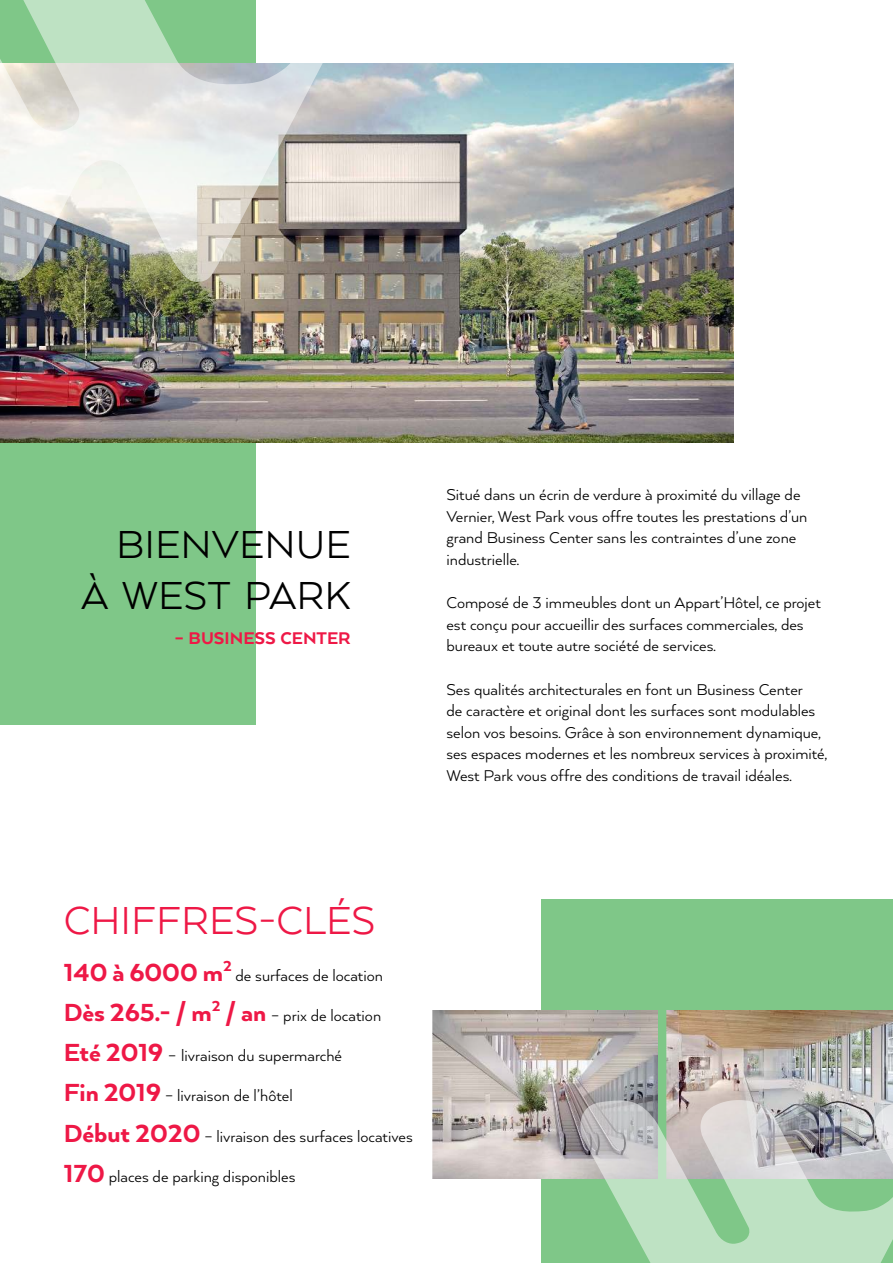
<style>
.page{position:relative;width:893px;height:1263px;background:#fff}
.page>*{position:absolute;margin:0;border:0;box-sizing:border-box;transform-origin:0 0}
.t1{font:45px/51px "Arquitecta";color:#000;text-align:right}
.t2{font:45px "Arquitecta";color:#ee1846}
.t3{font:800 28.5px "Arquitecta";color:#ee1846}
.t4{font:800 19.5px "Arquitecta";color:#ee1846}
.t5{font:18px/21.6px "Arquitecta";color:#000}
.s1{font-weight:800;font-size:28.5px;color:#ee1846}
</style>
<div class="page">
<div style="left:0;top:0;width:255px;height:724px;background:#7fc788"></div>
<div style="left:542px;top:900px;width:351px;height:363px;background:#7fc788"></div>
<img style="left:0;top:64px;width:733px;height:378px">
<img style="left:666px;top:1010px;width:227px;height:90px">
<img style="left:432px;top:1010px;width:225px;height:168px">
<svg style="left:580px;top:1100px;width:313px;height:163px"></svg>
<svg style="left:0;top:0;width:374px;height:282px"></svg>
<h1 class="t1" style="left:81px;top:520px;width:271px">BIENVENUE<br>À WEST PARK</h1>
<p class="t4" style="left:175px;top:628px;width:177px">– BUSINESS CENTER</p>
<p class="t5" style="left:446px;top:484px;width:362px">Situé dans un écrin de verdure à proximité du village de Vernier, West Park vous offre toutes les prestations d’un grand Business Center sans les contraintes d’une zone industrielle.</p>
<p class="t5" style="left:446px;top:592px;width:376px">Composé de 3 immeubles dont un Appart’Hôtel, ce projet est conçu pour accueillir des surfaces commerciales, des bureaux et toute autre société de services.</p>
<p class="t5" style="left:446px;top:679px;width:382px">Ses qualités architecturales en font un Business Center<br>de caractère et original dont les surfaces sont modulables selon vos besoins. Grâce à son environnement dynamique, ses espaces modernes et les nombreux services à proximité, West Park vous offre des conditions de travail idéales.</p>
<h1 class="t2" style="left:64px;top:898px;width:313px">CHIFFRES-CLÉS</h1>
<h2 class="t3" style="left:64px;top:958px;width:169px">140 à 6000 m<sup>2</sup></h2>
<p class="t5" style="left:236px;top:965px;width:149px">de surfaces de location</p>
<p class="t5" style="left:64px;top:1005px;width:319px"><span class="s1">Dès 265.- / m</span><sup>2</sup> <span class="s1">/ an</span> – prix de location</p>
<p class="t5" style="left:64px;top:1045px;width:280px"><span class="s1">Eté 2019</span> – livraison du supermarché</p>
<p class="t5" style="left:64px;top:1086px;width:230px"><span class="s1">Fin 2019</span> – livraison de l’hôtel</p>
<p class="t5" style="left:64px;top:1126px;width:350px"><span class="s1">Début 2020</span> – livraison des surfaces locatives</p>
<p class="t5" style="left:64px;top:1166px;width:233px"><span class="s1">170</span> places de parking disponibles</p>
</div>
